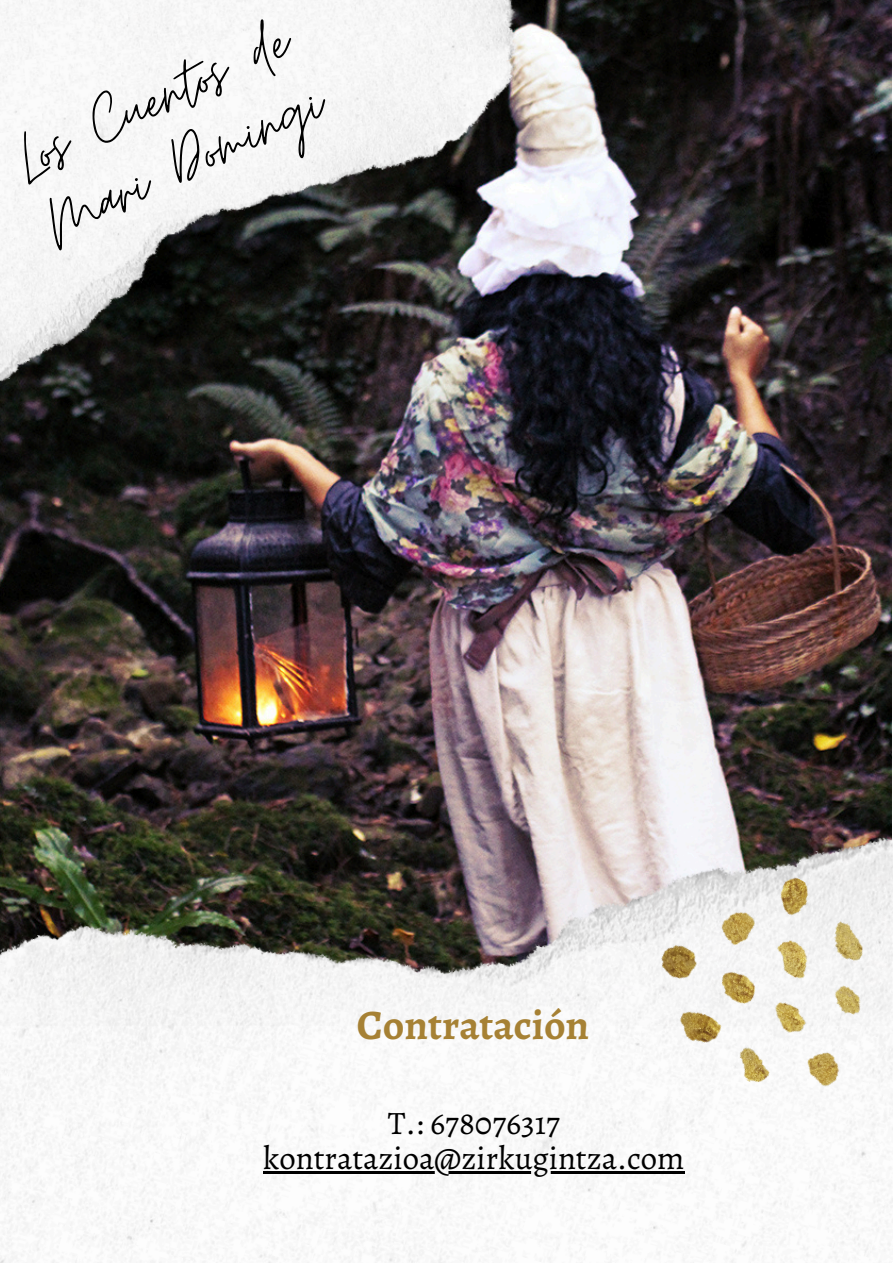
<style>
.page{position:relative;width:893px;height:1263px;background:#fff}
.page>*{position:absolute;margin:0;border:0;box-sizing:border-box;transform-origin:0 0}
.t1{font:76.35px/70.1px "Moon Time";color:#000}
.t2{font:700 42px "Alegreya";color:#a68134}
.t3{font:32.78px "Alegreya";color:#000}
</style>
<div class="page">
<img style="left:0;top:0;width:891px;height:525px">
<img style="left:0;top:525px;width:893px;height:738px">
<img style="left:0;top:0;width:628px;height:473px">
<img style="left:628px;top:839px;width:265px;height:279px">
<hr style="left:263px;top:1171px;width:421px;height:2px;background:#000">
<p class="t1" style="left:4px;top:132px;width:302px;rotate:-25deg">Los Cuentos de<br>Mari Domingi</p>
<p class="t2" style="left:357px;top:996px;width:233px">Contratación</p>
<p class="t3" style="left:388px;top:1101px;width:173px">T.: 678076317</p>
<h1 class="t3" style="left:263px;top:1136px;width:423px">kontratazioa@zirkugintza.com</h1>
</div>
